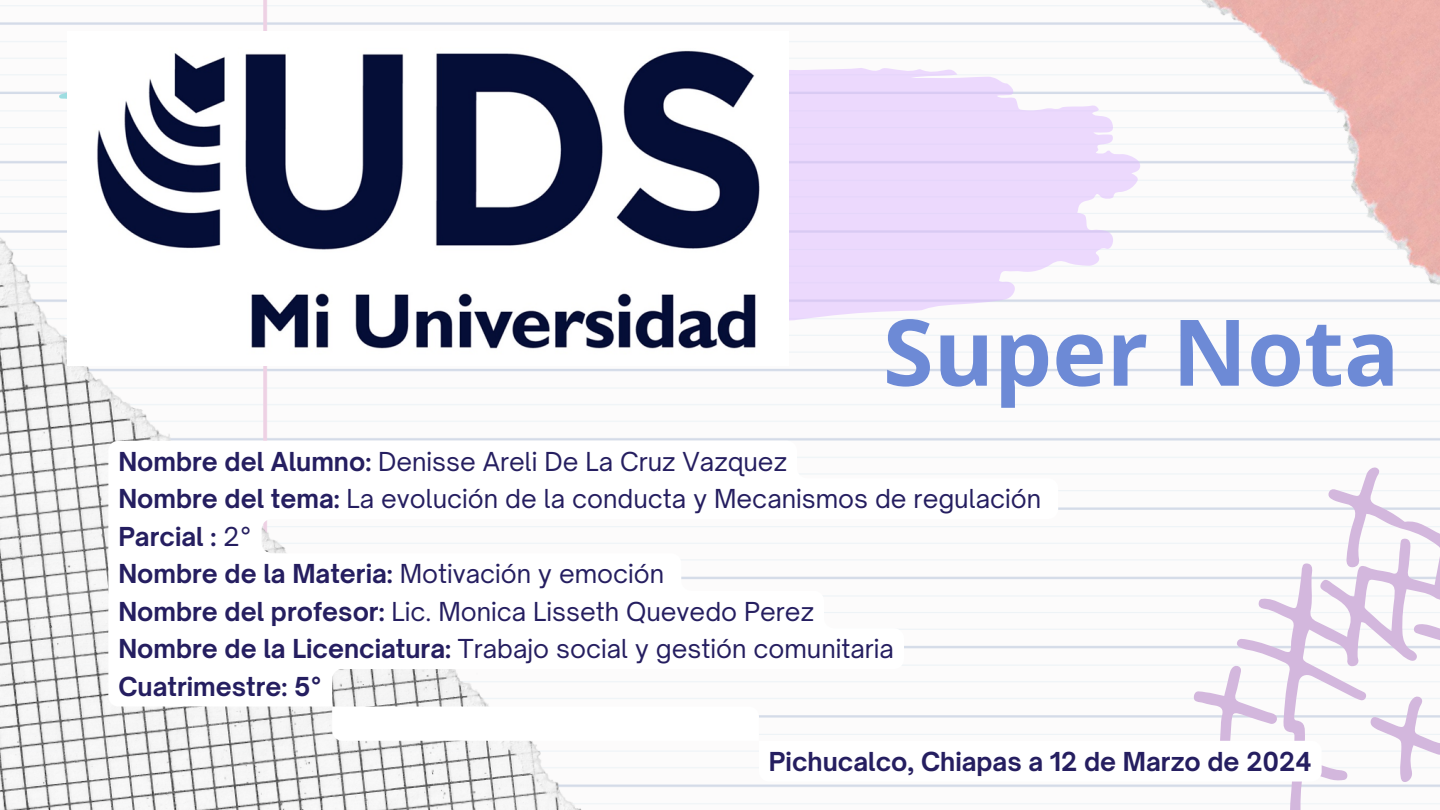
<style>
.page{position:relative;width:1440px;height:810px;background:#fff}
.page>*{position:absolute;margin:0;border:0;box-sizing:border-box;transform-origin:0 0}
.t1{font:700 92px "Open Sans";color:#6d8ad6}
.t2{font:25px "Open Sauce One";color:#251e60}
.t3{font:700 25px "Open Sauce One";color:#251e60}
.s1{font-weight:700}
.s2{font-weight:400}
</style>
<div class="page">
<svg style="left:789px;top:67px;width:288px;height:299px;fill:#ecd9fd"></svg>
<img style="left:1077px;top:0;width:363px;height:419px">
<img style="left:0;top:110px;width:609px;height:700px">
<svg style="left:56px;top:67px;width:11px;height:86px"></svg>
<svg style="left:1236px;top:467px;width:204px;height:343px"></svg>
<svg style="left:1371px;top:597px;width:69px;height:185px"></svg>
<img style="left:67px;top:47px;width:693px;height:319px">
<svg style="left:108px;top:441px;width:1214px;height:341px"></svg>
<p class="t1" style="left:883px;top:287px;width:518px">Super Nota</p>
<p class="t2" style="left:118px;top:446px;width:670px"><span class="s1">Nombre del Alumno:</span> Denisse Areli De La Cruz Vazquez</p>
<p class="t2" style="left:118px;top:483px;width:924px"><span class="s1">Nombre del tema:</span> La evolución de la conducta y Mecanismos de regulación</p>
<h1 class="t3" style="left:118px;top:521px;width:135px">Parcial : <span class="s2">2°</span></h1>
<p class="t3" style="left:118px;top:558px;width:547px">Nombre de la Materia: <span class="s2">Motivación y emoción</span></p>
<p class="t2" style="left:118px;top:596px;width:697px"><span class="s1">Nombre del profesor:</span> Lic. Monica Lisseth Quevedo Perez</p>
<p class="t2" style="left:118px;top:633px;width:777px"><span class="s1">Nombre de la Licenciatura:</span> Trabajo social y gestión comunitaria</p>
<p class="t3" style="left:118px;top:671px;width:205px">Cuatrimestre: 5°</p>
<p class="t3" style="left:769px;top:746px;width:544px">Pichucalco, Chiapas a 12 de Marzo de 2024</p>
</div>
